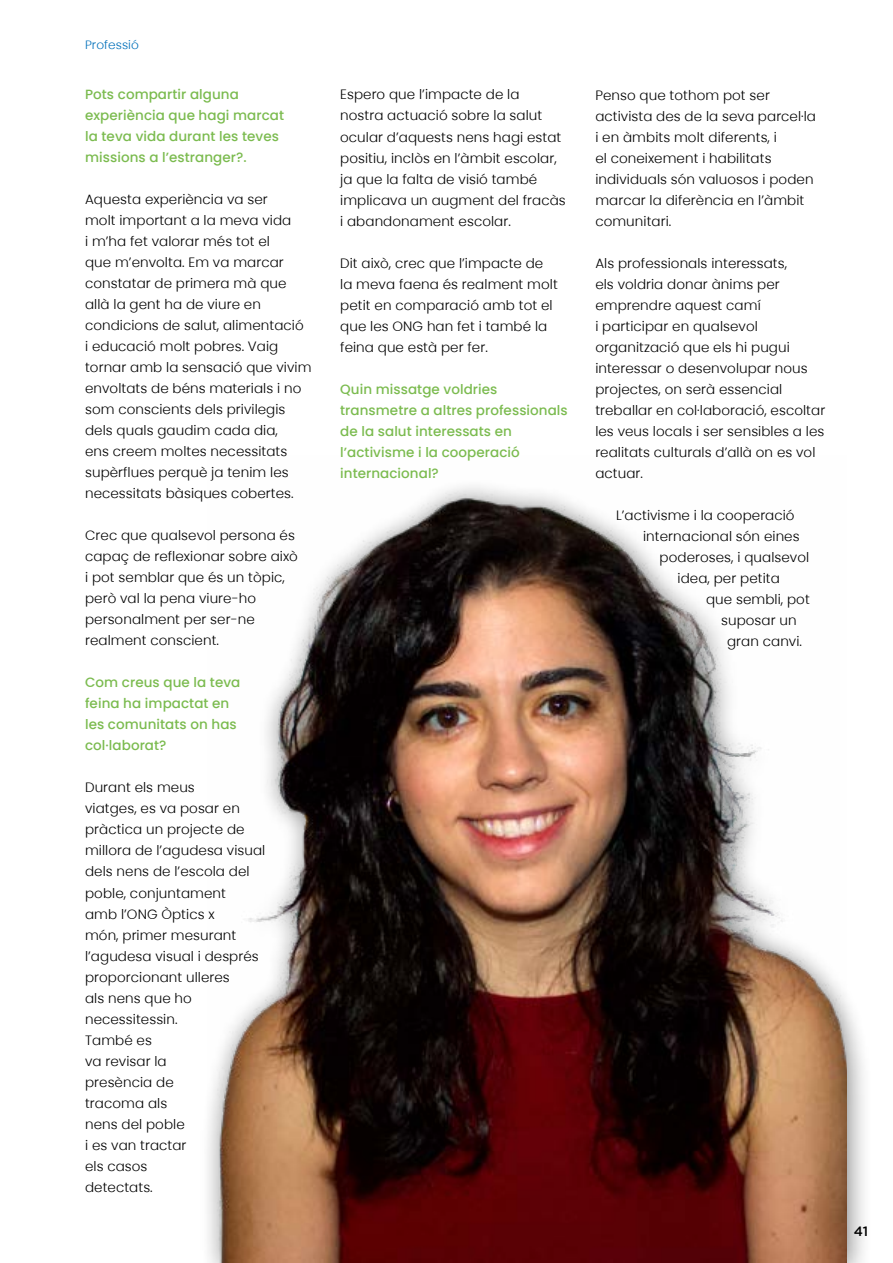
<style>
.page{position:relative;width:893px;height:1263px;background:#fff}
.page>*{position:absolute;margin:0;border:0;box-sizing:border-box;transform-origin:0 0}
.t1{font:300 13.5px/21px "Poppins";letter-spacing:.005em;color:#000}
.t2{font:500 13.5px/21px "Poppins";letter-spacing:.005em;color:#7bbb4f}
.t3{font:500 13.5px "Gotham";color:#000}
.t4{font:300 12px "Poppins";letter-spacing:.005em;color:#0070ba}
</style>
<div class="page">
<div style="left:199px;top:477px;width:673px;height:786px;background:#000;opacity:.5"></div>
<img style="left:207px;top:477px;width:639px;height:786px">
<p class="t4" style="left:85px;top:38px;width:55px">Professió</p>
<p class="t2" style="left:85px;top:84px;width:201px">Pots compartir alguna experiència que hagi marcat la teva vida durant les teves missions a l’estranger?.</p>
<p class="t1" style="left:85px;top:189px;width:228px">Aquesta experiència va ser<br>molt important a la meva vida<br>i m’ha fet valorar més tot el<br>que m’envolta. Em va marcar constatar de primera mà que allà la gent ha de viure en condicions de salut, alimentació<br>i educació molt pobres. Vaig tornar amb la sensació que vivim envoltats de béns materials i no som conscients dels privilegis dels quals gaudim cada dia,<br>ens creem moltes necessitats supèrflues perquè ja tenim les necessitats bàsiques cobertes.</p>
<p class="t1" style="left:85px;top:525px;width:214px">Crec que qualsevol persona és capaç de reflexionar sobre això i pot semblar que és un tòpic, però val la pena viure-ho personalment per ser-ne realment conscient.</p>
<p class="t2" style="left:85px;top:672px;width:157px">Com creus que la teva feina ha impactat en les comunitats on has col·laborat?</p>
<p class="t1" style="left:85px;top:777px;width:182px">Durant els meus<br>viatges, es va posar en pràctica un projecte de millora de l’agudesa visual dels nens de l’escola del poble, conjuntament<br>amb l’ONG Òptics x<br>món, primer mesurant l’agudesa visual i després proporcionant ulleres<br>als nens que ho necessitessin.<br>També es<br>va revisar la<br>presència de<br>tracoma als<br>nens del poble<br>i es van tractar<br>els casos<br>detectats.</p>
<p class="t1" style="left:340px;top:84px;width:227px">Espero que l’impacte de la nostra actuació sobre la salut ocular d’aquests nens hagi estat positiu, inclòs en l’àmbit escolar, ja que la falta de visió també implicava un augment del fracàs i abandonament escolar.</p>
<p class="t1" style="left:340px;top:252px;width:219px">Dit això, crec que l’impacte de la meva faena és realment molt petit en comparació amb tot el que les ONG han fet i també la feina que està per fer.</p>
<p class="t2" style="left:340px;top:378px;width:229px">Quin missatge voldries transmetre a altres professionals de la salut interessats en l’activisme i la cooperació internacional?</p>
<p class="t1" style="left:595px;top:84px;width:222px">Penso que tothom pot ser activista des de la seva parcel·la i en àmbits molt diferents, i<br>el coneixement i habilitats individuals són valuosos i poden marcar la diferència en l’àmbit comunitari.</p>
<p class="t1" style="left:595px;top:252px;width:231px">Als professionals interessats,<br>els voldria donar ànims per emprendre aquest camí<br>i participar en qualsevol organització que els hi pugui interessar o desenvolupar nous projectes, on serà essencial treballar en col·laboració, escoltar les veus locals i ser sensibles a les realitats culturals d’allà on es vol actuar.</p>
<p class="t1" style="left:616px;top:504px;width:180px">L’activisme i la cooperació</p>
<p class="t1" style="left:643px;top:525px;width:158px">internacional són eines</p>
<p class="t1" style="left:660px;top:546px;width:151px">poderoses, i qualsevol</p>
<p class="t1" style="left:678px;top:568px;width:104px">idea, per petita</p>
<p class="t1" style="left:706px;top:589px;width:105px">que sembli, pot</p>
<p class="t1" style="left:721px;top:610px;width:77px">suposar un</p>
<p class="t1" style="left:727px;top:631px;width:76px">gran canvi.</p>
<p class="t3" style="left:854px;top:1223px;width:16px">41</p>
</div>
